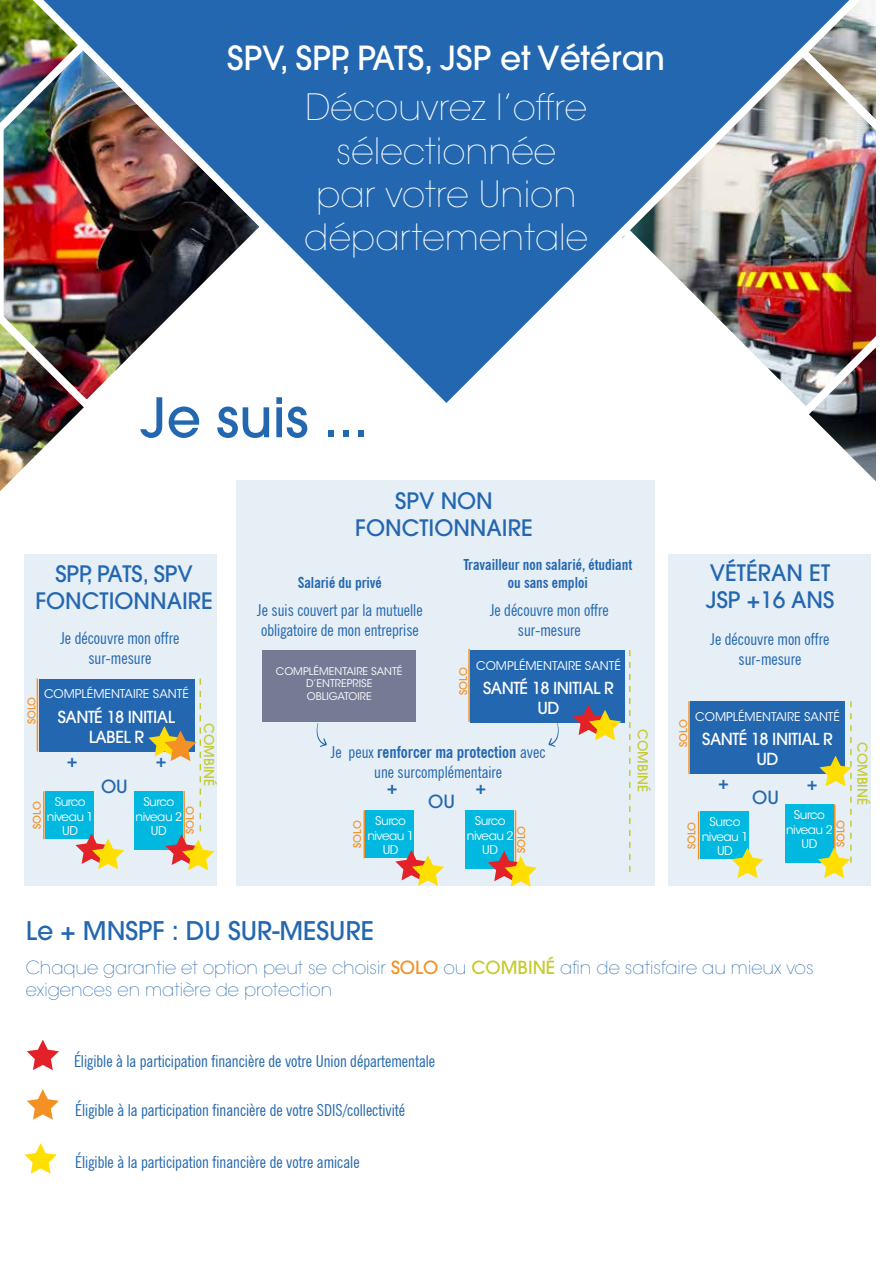
<style>
.page{position:relative;width:893px;height:1263px;background:#fff}
.page>*{position:absolute;margin:0;border:0;box-sizing:border-box;transform-origin:0 0}
.t1{font:500 54px "Avant Garde";color:#2367b0}
.t2{font:200 36px/43.2px "Avant Garde LT";color:#fff;text-align:center}
.t3{font:500 33px "Avant Garde";color:#fff}
.t4{font:500 25.5px "Avant Garde";color:#2367b0}
.t5{font:500 22.5px/27px "Avant Garde";color:#2367b0;text-align:center}
.t6{font:200 18px/21.6px "Avant Garde LT";color:#2367b0}
.t7{font:500 18px "Avant Garde";color:#2367b0}
.t8{font:condensed 16.5px/19.8px "News Gothic BT";color:#2367b0;text-align:center}
.t9{font:500 16.5px/19.8px "Avant Garde";letter-spacing:-.03em;color:#fff;text-align:center}
.t10{font:700 condensed 15px/18px "News Gothic BT";color:#2367b0;text-align:center}
.t11{font:500 13.5px "Avant Garde";color:#c6cb31}
.t12{font:12px/14.4px "ITC Avant Garde Std";letter-spacing:-.04em;color:#fff;text-align:center}
.t13{font:12px "ITC Avant Garde Std";color:#fff}
.t14{font:10.5px/12.6px "ITC Avant Garde Std";color:#fff;text-align:center}
.t15{font:500 10.5px "Avant Garde";color:#f39125}
.s1{font-weight:700}
.s2{font-family:"Avant Garde";font-weight:500;color:#f39125}
.s3{font-family:"Avant Garde";font-weight:500;color:#c6cb31}
</style>
<div class="page">
<svg style="left:0;top:415px;width:72px;height:268px"></svg>
<img style="left:0;top:34px;width:15px;height:381px">
<svg style="left:813px;top:419px;width:63px;height:62px"></svg>
<img style="left:15px;top:0;width:861px;height:419px">
<div style="left:669px;top:554px;width:202px;height:331px;background:#e6eef6"></div>
<div style="left:25px;top:554px;width:192px;height:331px;background:#e6eef6"></div>
<div style="left:236px;top:480px;width:419px;height:405px;background:#e6eef6"></div>
<div style="left:39px;top:678px;width:156px;height:73px;background:#2367b0"></div>
<div style="left:262px;top:650px;width:154px;height:72px;background:#757b95"></div>
<svg style="left:629px;top:650px;width:1px;height:222px"></svg>
<div style="left:470px;top:650px;width:155px;height:72px;background:#2367b0"></div>
<hr style="left:37px;top:678px;width:1px;height:73px;background:#f39125">
<div style="left:45px;top:791px;width:49px;height:48px;background:#00b8e0"></div>
<hr style="left:43px;top:791px;width:2px;height:48px;background:#f39125">
<div style="left:134px;top:791px;width:49px;height:58px;background:#00b8e0"></div>
<svg style="left:316px;top:723px;width:11px;height:24px"></svg>
<svg style="left:548px;top:723px;width:11px;height:24px"></svg>
<div style="left:690px;top:701px;width:155px;height:73px;background:#2367b0"></div>
<hr style="left:688px;top:701px;width:2px;height:73px;background:#f39125">
<hr style="left:468px;top:649px;width:2px;height:73px;background:#f39125">
<div style="left:366px;top:810px;width:48px;height:48px;background:#00b8e0"></div>
<hr style="left:363px;top:810px;width:2px;height:48px;background:#f39125">
<div style="left:466px;top:810px;width:48px;height:58px;background:#00b8e0"></div>
<hr style="left:515px;top:810px;width:1px;height:58px;background:#f39125">
<div style="left:700px;top:811px;width:48px;height:48px;background:#00b8e0"></div>
<hr style="left:698px;top:811px;width:1px;height:48px;background:#f39125">
<div style="left:785px;top:804px;width:48px;height:58px;background:#00b8e0"></div>
<svg style="left:27px;top:1089px;width:32px;height:31px"></svg>
<svg style="left:731px;top:847px;width:33px;height:31px"></svg>
<svg style="left:818px;top:701px;width:34px;height:177px"></svg>
<svg style="left:25px;top:1143px;width:32px;height:30px"></svg>
<svg style="left:27px;top:1039px;width:32px;height:31px"></svg>
<svg style="left:75px;top:833px;width:49px;height:36px"></svg>
<svg style="left:148px;top:678px;width:66px;height:192px"></svg>
<svg style="left:395px;top:850px;width:49px;height:36px"></svg>
<svg style="left:488px;top:851px;width:49px;height:35px"></svg>
<svg style="left:572px;top:704px;width:49px;height:36px"></svg>
<h3 class="t3" style="left:227px;top:38px;width:439px">SPV, SPP, PATS, JSP et Vétéran</h3>
<h2 class="t2" style="left:304px;top:87px;width:285px">Découvrez l’offre sélectionnée par votre Union départementale</h2>
<h1 class="t1" style="left:140px;top:384px;width:230px">Je suis ...</h1>
<h3 class="t5" style="left:355px;top:487px;width:179px">SPV NON<br>FONCTIONNAIRE</h3>
<h3 class="t5" style="left:35px;top:560px;width:179px">SPP, PATS, SPV<br>FONCTIONNAIRE</h3>
<p class="t8" style="left:61px;top:628px;width:120px">Je découvre mon offre sur-mesure</p>
<p class="t15" style="left:25px;top:724px;width:29px;rotate:-90deg">SOLO</p>
<p class="t13" style="left:44px;top:687px;width:146px">COMPLÉMENTAIRE SANTÉ</p>
<p class="t9" style="left:58px;top:707px;width:119px">SANTÉ 18 INITIAL</p>
<p class="t9" style="left:89px;top:727px;width:57px">LABEL R</p>
<p class="t7" style="left:67px;top:749px;width:12px">+</p>
<p class="t7" style="left:156px;top:750px;width:12px">+</p>
<p class="t7" style="left:101px;top:775px;width:28px">OU</p>
<p class="t15" style="left:30px;top:829px;width:29px;rotate:-90deg">SOLO</p>
<p class="t12" style="left:135px;top:795px;width:48px">Surco niveau 2<br>UD</p>
<p class="t15" style="left:183px;top:834px;width:29px;rotate:-90deg">SOLO</p>
<p class="t12" style="left:47px;top:795px;width:48px">Surco niveau 1<br>UD</p>
<p class="t11" style="left:217px;top:723px;width:64px;rotate:90deg">COMBINÉ</p>
<p class="t10" style="left:463px;top:555px;width:170px">Travailleur non salarié, étudiant ou sans emploi</p>
<h3 class="t5" style="left:706px;top:559px;width:130px;text-align:left">VÉTÉRAN ET<br>JSP +16 ANS</h3>
<p class="t8" style="left:711px;top:629px;width:120px">Je découvre mon offre sur-mesure</p>
<p class="t10" style="left:298px;top:573px;width:86px">Salarié du privé</p>
<p class="t8" style="left:257px;top:600px;width:167px;text-align:left">Je suis couvert par la mutuelle obligatoire de mon entreprise</p>
<p class="t8" style="left:490px;top:600px;width:120px">Je découvre mon offre sur-mesure</p>
<p class="t13" style="left:476px;top:658px;width:146px">COMPLÉMENTAIRE SANTÉ</p>
<p class="t14" style="left:276px;top:665px;width:128px">COMPLÉMENTAIRE SANTÉ<br>D’ENTREPRISE<br>OBLIGATOIRE</p>
<p class="t15" style="left:457px;top:695px;width:29px;rotate:-90deg">SOLO</p>
<p class="t9" style="left:483px;top:678px;width:132px">SANTÉ 18 INITIAL R<br>UD</p>
<p class="t13" style="left:695px;top:709px;width:146px">COMPLÉMENTAIRE SANTÉ</p>
<p class="t15" style="left:677px;top:747px;width:29px;rotate:-90deg">SOLO</p>
<p class="t9" style="left:702px;top:729px;width:132px">SANTÉ 18 INITIAL R</p>
<p class="t11" style="left:651px;top:729px;width:64px;rotate:90deg">COMBINÉ</p>
<p class="t8" style="left:331px;top:742px;width:216px">Je peux <span class="s1">renforcer ma protection</span> avec une surcomplémentaire</p>
<p class="t9" style="left:756px;top:749px;width:24px">UD</p>
<p class="t7" style="left:718px;top:771px;width:12px">+</p>
<p class="t7" style="left:807px;top:772px;width:12px">+</p>
<p class="t7" style="left:387px;top:777px;width:12px">+</p>
<p class="t7" style="left:475px;top:777px;width:12px">+</p>
<p class="t7" style="left:752px;top:787px;width:28px">OU</p>
<p class="t7" style="left:428px;top:790px;width:28px">OU</p>
<p class="t15" style="left:685px;top:849px;width:29px;rotate:-90deg">SOLO</p>
<p class="t12" style="left:786px;top:808px;width:48px">Surco niveau 2<br>UD</p>
<p class="t15" style="left:834px;top:847px;width:29px;rotate:-90deg">SOLO</p>
<p class="t12" style="left:367px;top:814px;width:48px">Surco niveau 1<br>UD</p>
<p class="t15" style="left:351px;top:848px;width:29px;rotate:-90deg">SOLO</p>
<p class="t12" style="left:467px;top:814px;width:48px">Surco niveau 2<br>UD</p>
<p class="t15" style="left:515px;top:853px;width:29px;rotate:-90deg">SOLO</p>
<p class="t12" style="left:702px;top:815px;width:48px">Surco niveau 1<br>UD</p>
<p class="t11" style="left:871px;top:742px;width:64px;rotate:90deg">COMBINÉ</p>
<h3 class="t4" style="left:26px;top:915px;width:350px">Le + MNSPF : DU SUR-MESURE</h3>
<p class="t6" style="left:26px;top:957px;width:790px">Chaque garantie et option peut se choisir <span class="s2">SOLO</span> ou <span class="s3">COMBINÉ</span> afin de satisfaire au mieux vos exigences en matière de protection</p>
<p class="t8" style="left:74px;top:1051px;width:363px">Éligible à la participation financière de votre Union départementale</p>
<p class="t8" style="left:75px;top:1100px;width:331px">Éligible à la participation financière de votre SDIS/collectivité</p>
<p class="t8" style="left:75px;top:1151px;width:286px">Éligible à la participation financière de votre amicale</p>
</div>
